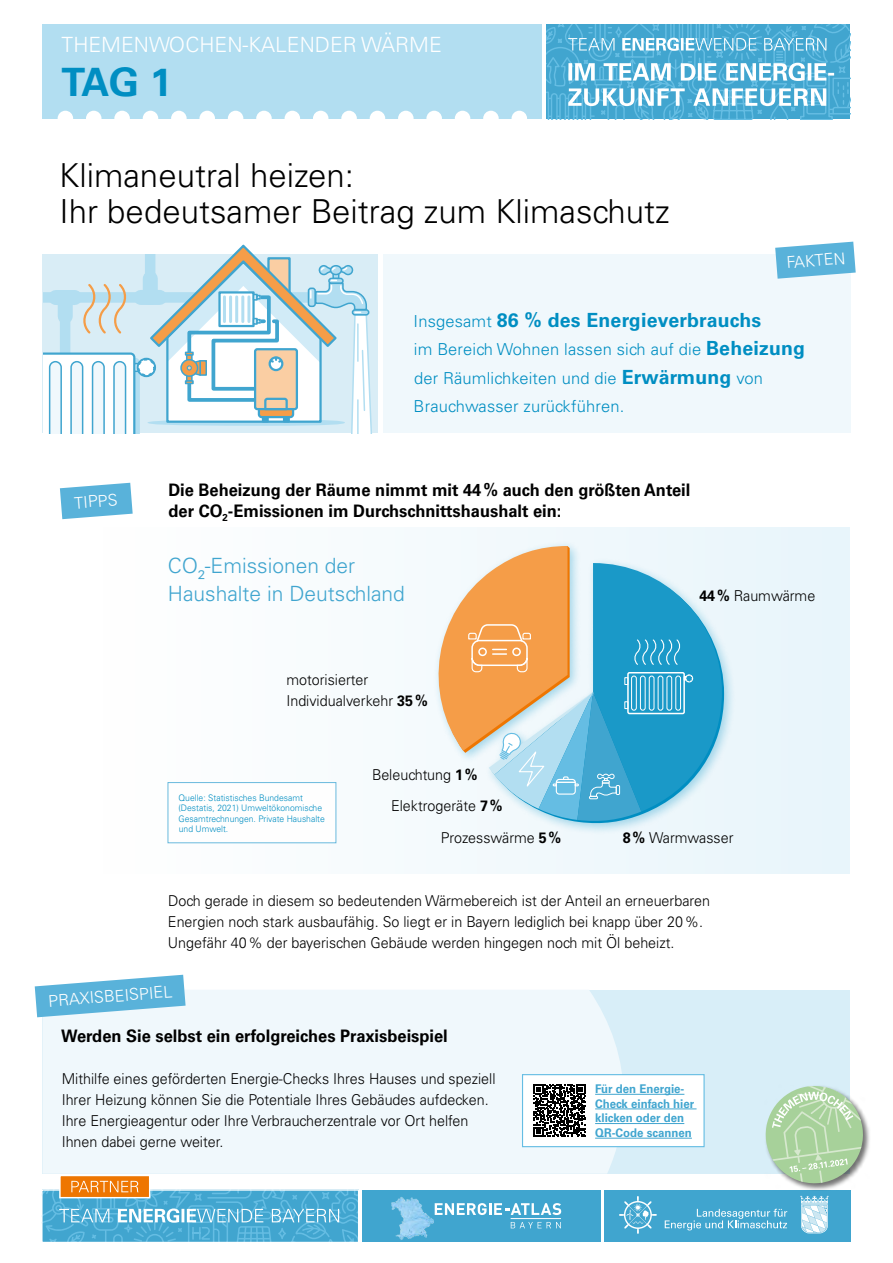
<style>
.page{position:relative;width:893px;height:1263px;background:#fff}
.page>*{position:absolute;margin:0;border:0;box-sizing:border-box;transform-origin:0 0}
.t1{font:700 39px "Univers LT Std";color:#008ec2}
.Haupt-Headline_zweiz{font:300 33px "Univers LT Std";color:#000}
.Haupt-Headline_zweiz-2{font:300 21px/16.5px "Univers LT Std";color:#40a5cf}
.t2{font:300 21px "Univers LT Std";color:#fff}
.FAKTEN_Text{font:700 19.5px "Univers LT Std";letter-spacing:.01em;color:#008ec2}
.Zwiti{font:700 17.25px/21px "Univers LT Std";color:#000;scale:.96 1}
.FAKTEN_Text-2{font:300 16.5px "Univers LT Std";letter-spacing:.01em;color:#008ec2}
.Text_Balkenstörer{font:300 16.2px "Univers LT Std";color:#fff}
.Fließtext_10_auf_14{font:300 15px/21px "Univers LT Std";color:#000;scale:.96 1}
.QR-Feld_Text{font:700 12px/14.7px "Univers LT Std";color:#40a5cf;scale:.95 1}
.Quelleanangabe{font:300 9px/10.5px "Univers LT Std";color:#008ec2;scale:.96 1}
.s1{font-weight:300;font-size:16.5px}
.s2{font-weight:700;font-size:19.5px}
.s3{font-weight:700}
</style>
<div class="page">
<div style="left:605px;top:1191px;width:246px;height:51px;background:#40a5cf"></div>
<div style="left:43px;top:25px;width:499px;height:94px;background:#b2def1"></div>
<div style="left:256px;top:111px;width:16px;height:15px;background:#fff;border-radius:50%"></div>
<div style="left:228px;top:111px;width:15px;height:15px;background:#fff;border-radius:50%"></div>
<div style="left:199px;top:111px;width:16px;height:15px;background:#fff;border-radius:50%"></div>
<div style="left:171px;top:111px;width:16px;height:15px;background:#fff;border-radius:50%"></div>
<div style="left:143px;top:111px;width:15px;height:15px;background:#fff;border-radius:50%"></div>
<div style="left:114px;top:111px;width:16px;height:15px;background:#fff;border-radius:50%"></div>
<div style="left:86px;top:111px;width:16px;height:15px;background:#fff;border-radius:50%"></div>
<div style="left:58px;top:111px;width:15px;height:15px;background:#fff;border-radius:50%"></div>
<div style="left:426px;top:111px;width:16px;height:15px;background:#fff;border-radius:50%"></div>
<div style="left:398px;top:111px;width:16px;height:15px;background:#fff;border-radius:50%"></div>
<div style="left:370px;top:111px;width:15px;height:15px;background:#fff;border-radius:50%"></div>
<div style="left:341px;top:111px;width:16px;height:15px;background:#fff;border-radius:50%"></div>
<div style="left:313px;top:111px;width:15px;height:15px;background:#fff;border-radius:50%"></div>
<div style="left:285px;top:111px;width:15px;height:15px;background:#fff;border-radius:50%"></div>
<div style="left:483px;top:111px;width:16px;height:15px;background:#fff;border-radius:50%"></div>
<div style="left:455px;top:111px;width:15px;height:15px;background:#fff;border-radius:50%"></div>
<div style="left:511px;top:111px;width:16px;height:15px;background:#fff;border-radius:50%"></div>
<div style="left:362px;top:1191px;width:238px;height:51px;background:#40a5cf"></div>
<svg style="left:511px;top:1222px;width:50px;height:6px"></svg>
<hr style="left:511px;top:1218px;width:50px;height:1px;background:#fff">
<img style="left:391px;top:1197px;width:42px;height:43px">
<svg style="left:435px;top:1203px;width:126px;height:12px"></svg>
<div style="left:60px;top:1175px;width:90px;height:23px;background:#ee7601"></div>
<div style="left:59px;top:1175px;width:91px;height:23px;border:1px solid #fff"></div>
<svg style="left:42px;top:1181px;width:317px;height:61px"></svg>
<svg style="left:546px;top:25px;width:304px;height:94px"></svg>
<div style="left:43px;top:990px;width:807px;height:184px;background:#d8eef8"></div>
<div style="left:43px;top:990px;width:581px;height:184px;background:#f0f8fc"></div>
<svg style="left:35px;top:975px;width:151px;height:42px"></svg>
<svg style="left:800px;top:1196px;width:28px;height:37px"></svg>
<svg style="left:619px;top:1196px;width:38px;height:38px"></svg>
<svg style="left:665px;top:1209px;width:122px;height:21px"></svg>
<div style="left:43px;top:528px;width:807px;height:346px;background:linear-gradient(to right,#fff,#e8f5fb)"></div>
<div style="left:432px;top:540px;width:304px;height:296px;background:#008ec2;opacity:.33"></div>
<svg style="left:421px;top:546px;width:301px;height:277px"></svg>
<div style="left:383px;top:255px;width:467px;height:178px;background:#f0f8fc"></div>
<svg style="left:775px;top:242px;width:81px;height:37px"></svg>
<div style="left:43px;top:255px;width:335px;height:178px;background:#d9edf6"></div>
<div style="left:44px;top:292px;width:300px;height:11px;background:#b2def1"></div>
<div style="left:141px;top:290px;width:19px;height:15px;background:#b2def1"></div>
<div style="left:143px;top:279px;width:15px;height:18px;background:#b2def1"></div>
<div style="left:145px;top:255px;width:10px;height:41px;background:#b2def1"></div>
<div style="left:56px;top:290px;width:19px;height:15px;background:#b2def1"></div>
<div style="left:58px;top:297px;width:15px;height:19px;background:#b2def1"></div>
<div style="left:60px;top:299px;width:10px;height:77px;background:#b2def1"></div>
<svg style="left:44px;top:352px;width:96px;height:81px"></svg>
<div style="left:137px;top:358px;width:19px;height:19px;border:2px solid #40a5cf;border-radius:50%"></div>
<div style="left:139px;top:360px;width:15px;height:15px;background:#fff;border-radius:50%"></div>
<div style="left:138px;top:359px;width:17px;height:17px;border:2px dashed #40a5cf;border-radius:50%"></div>
<svg style="left:83px;top:284px;width:47px;height:50px"></svg>
<svg style="left:148px;top:244px;width:225px;height:189px"></svg>
<svg style="left:60px;top:483px;width:73px;height:36px"></svg>
<div style="left:168px;top:782px;width:168px;height:61px;background:#fff;border:1px solid #59b2da"></div>
<div style="left:522px;top:1074px;width:183px;height:73px;background:#fff;border:1px solid #65bde3"></div>
<hr style="left:595px;top:1094px;width:89px;height:1px;background:#40a5cf">
<hr style="left:595px;top:1108px;width:101px;height:1px;background:#40a5cf">
<hr style="left:595px;top:1123px;width:89px;height:1px;background:#40a5cf">
<hr style="left:595px;top:1138px;width:97px;height:1px;background:#40a5cf">
<svg style="left:533px;top:1084px;width:53px;height:53px"></svg>
<div style="left:764px;top:1084px;width:106px;height:106px;background:#000;opacity:.55"></div>
<svg style="left:764px;top:1084px;width:102px;height:102px"></svg>
<h3 class="t2" style="left:62px;top:32px;width:382px">THEMENWOCHEN-KALENDER WÄRME</h3>
<p class="t1" style="left:61px;top:59px;width:112px">TAG 1</p>
<h1 class="Haupt-Headline_zweiz" style="left:59px;top:155px;width:296px">Klimaneutral heizen:</h1>
<h1 class="Haupt-Headline_zweiz" style="left:60px;top:191px;width:612px">Ihr bedeutsamer Beitrag zum Klimaschutz</h1>
<h2 class="Text_Balkenstörer" style="left:786px;top:253px;width:60px;rotate:-5deg">FAKTEN</h2>
<p class="FAKTEN_Text" style="left:414px;top:308px;width:349px"><span class="s1">Insgesamt</span> 86 % des Energieverbrauchs</p>
<p class="FAKTEN_Text-2" style="left:414px;top:339px;width:393px">im Bereich Wohnen lassen sich auf die <span class="s2">Beheizung</span></p>
<p class="FAKTEN_Text-2" style="left:414px;top:368px;width:350px">der Räumlichkeiten und die <span class="s2">Erwärmung</span> von</p>
<p class="FAKTEN_Text-2" style="left:414px;top:396px;width:212px">Brauchwasser zurückführen.</p>
<h2 class="Text_Balkenstörer" style="left:74px;top:493px;width:45px;rotate:-5deg">TIPPS</h2>
<h2 class="Zwiti" style="left:168px;top:480px;width:545px">Die Beheizung der Räume nimmt mit 44% auch den größten Anteil der CO<sub>2</sub>-Emissionen im Durchschnittshaushalt ein:</h2>
<h1 class="Haupt-Headline_zweiz-2" style="left:168px;top:557px;width:189px">CO -Emissionen der</h1>
<h1 class="Haupt-Headline_zweiz-2" style="left:168px;top:569px;width:239px;text-indent:30px">²<br>Haushalte in Deutschland</h1>
<p class="Fließtext_10_auf_14" style="left:699px;top:585px;width:122px"><span class="s3">44%</span> Raumwärme</p>
<p class="Fließtext_10_auf_14" style="left:286px;top:669px;width:87px">motorisierter</p>
<p class="Fließtext_10_auf_14" style="left:286px;top:690px;width:149px">Individualverkehr <span class="s3">35%</span></p>
<p class="Quelleanangabe" style="left:178px;top:792px;width:154px">Quelle: Statistisches Bundesamt (Destatis, 2021) Umweltökonomische<br>Gesamtrechnungen. Private Haushalte und Umwelt.</p>
<p class="Fließtext_10_auf_14" style="left:372px;top:764px;width:111px">Beleuchtung <span class="s3">1%</span></p>
<p class="Fließtext_10_auf_14" style="left:391px;top:795px;width:118px">Elektrogeräte <span class="s3">7%</span></p>
<p class="Fließtext_10_auf_14" style="left:441px;top:827px;width:127px">Prozesswärme <span class="s3">5%</span></p>
<p class="Fließtext_10_auf_14" style="left:623px;top:827px;width:117px"><span class="s3">8%</span> Warmwasser</p>
<p class="Fließtext_10_auf_14" style="left:168px;top:890px;width:566px">Doch gerade in diesem so bedeutenden Wärmebereich ist der Anteil an erneuerbaren<br>Energien noch stark ausbaufähig. So liegt er in Bayern lediglich bei knapp über 20%.<br>Ungefähr 40% der bayerischen Gebäude werden hingegen noch mit Öl beheizt.</p>
<h2 class="Text_Balkenstörer" style="left:48px;top:992px;width:126px;rotate:-5deg">PRAXISBEISPIEL</h2>
<h2 class="Zwiti" style="left:61px;top:1026px;width:404px">Werden Sie selbst ein erfolgreiches Praxisbeispiel</h2>
<p class="Fließtext_10_auf_14" style="left:62px;top:1068px;width:453px">Mithilfe eines geförderten Energie-Checks Ihres Hauses und speziell<br>Ihrer Heizung können Sie die Potentiale Ihres Gebäudes aufdecken.</p>
<p class="Fließtext_10_auf_14" style="left:62px;top:1110px;width:425px">Ihre Energieagentur oder Ihre Verbraucherzentrale vor Ort helfen<br>Ihnen dabei gerne weiter.</p>
<p class="QR-Feld_Text" style="left:595px;top:1081px;width:106px">Für den Energie-<br>Check einfach hier klicken oder den</p>
<p class="QR-Feld_Text" style="left:595px;top:1125px;width:103px">QR-Code scannen</p>
</div>
